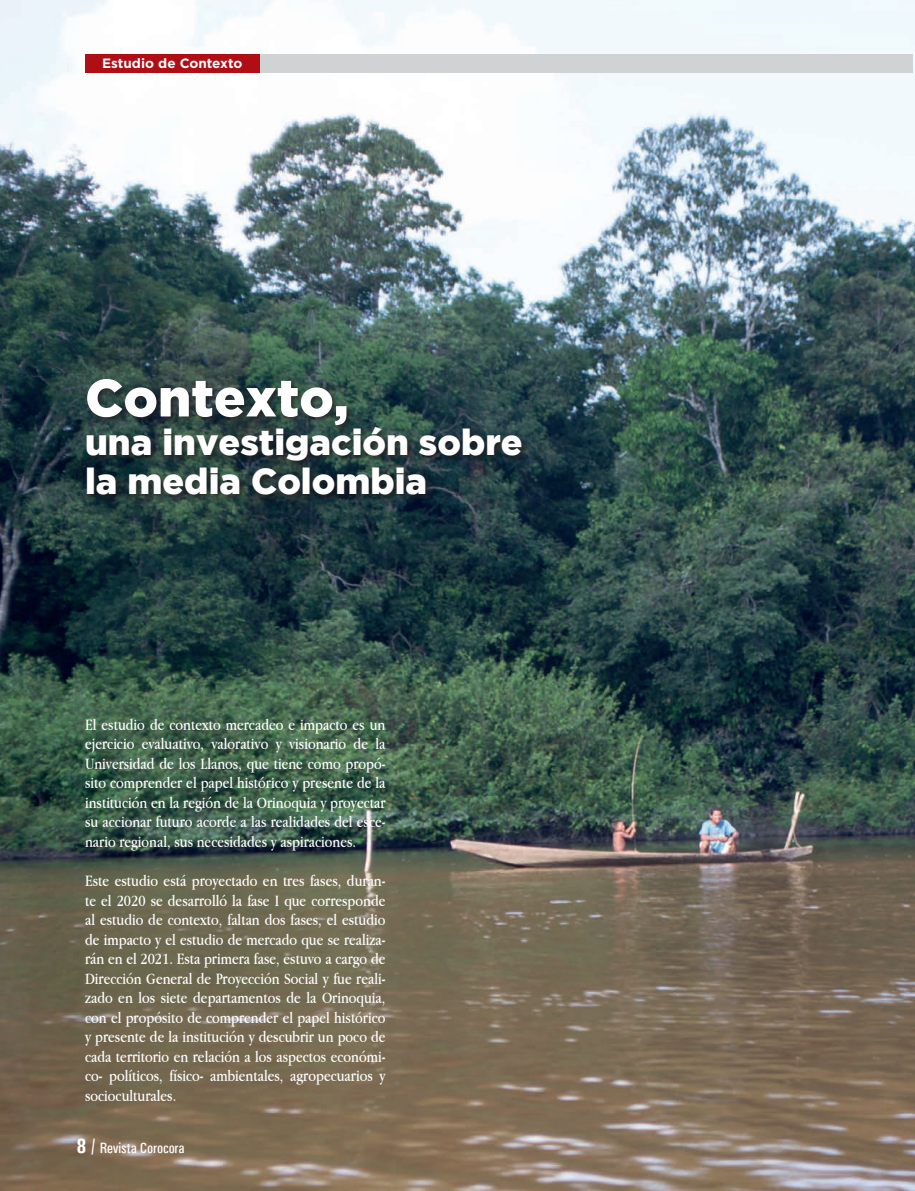
<style>
.page{position:relative;width:915px;height:1191px;background:#fff}
.page>*{position:absolute;margin:0;border:0;box-sizing:border-box;transform-origin:0 0}
.t1{font:900 52.5px "Gotham";color:#fff}
.t2{font:900 36px/38.8px "Gotham";color:#fff}
.t3{font:16.5px/19.5px "Apple Garamond";color:#fff;text-align:justify}
.t4{font:500 condensed 15px "Univers";letter-spacing:-.01em;color:#fff}
.t5{font:700 13.5px "Gotham";color:#fff}
.s1{font-weight:700;font-size:21px}
.s2{font-size:21px}
</style>
<div class="page">
<img style="left:0;top:0;width:914px;height:1191px">
<div style="left:85px;top:378px;width:444px;height:124px;background:#231f20;opacity:.75"></div>
<div style="left:244px;top:54px;width:668px;height:18px;background:#d1d2d4"></div>
<div style="left:85px;top:54px;width:174px;height:18px;background:#b00d15"></div>
<p class="t5" style="left:102px;top:55px;width:142px">Estudio de Contexto</p>
<h1 class="t1" style="left:85px;top:367px;width:265px">Contexto,</h1>
<h2 class="t2" style="left:85px;top:422px;width:439px">una investigación sobre la media Colombia</h2>
<p class="t3" style="left:85px;top:714px;width:302px">El estudio de contexto mercadeo e impacto es un ejercicio evaluativo, valorativo y visionario de la Universidad de los Llanos, que tiene como propó&shy;sito comprender el papel histórico y presente de la institución en la región de la Orinoquia y proyectar su accionar futuro acorde a las realidades del esce&shy;nario regional, sus necesidades y aspiraciones.</p>
<p class="t3" style="left:85px;top:870px;width:302px">Este estudio está proyectado en tres fases, duran&shy;te el 2020 se desarrolló la fase I que corresponde al estudio de contexto, faltan dos fases, el estudio de impacto y el estudio de mercado que se realiza&shy;rán en el 2021. Esta primera fase, estuvo a cargo de Dirección General de Proyección Social y fue reali&shy;zado en los siete departamentos de la Orinoquia, con el propósito de comprender el papel histórico y presente de la institución y descubrir un poco de cada territorio en relación a los aspectos económi&shy;co- políticos, físico- ambientales, agropecuarios y socioculturales.</p>
<p class="t4" style="left:77px;top:1138px;width:110px"><span class="s1">8</span> <span class="s2">/</span> Revista Corocora</p>
</div>
